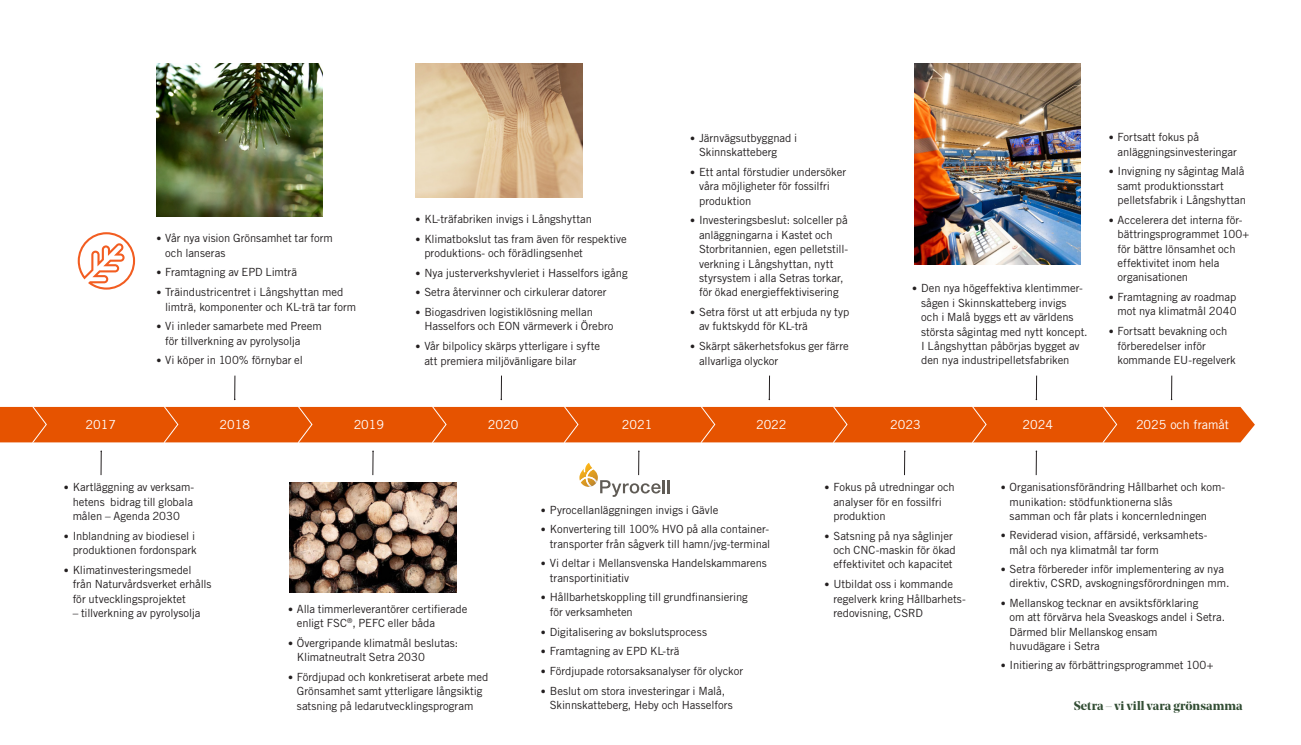
<style>
.page{position:relative;width:1301px;height:745px;background:#fff}
.page>*{position:absolute;margin:0;border:0;box-sizing:border-box;transform-origin:0 0}
.t1{font:12.5px "Trade Gothic LT Std";color:#fff}
.t2{font:700 12.5px "Noe Display";letter-spacing:.01em;color:#334e35}
.t3{font:11.25px/14.4px "Trade Gothic LT Std";letter-spacing:-.005em;color:#231f20}
.s1{font-weight:300;font-size:10px}
</style>
<div class="page">
<img style="left:415px;top:64px;width:167px;height:133px">
<img style="left:156px;top:64px;width:167px;height:153px">
<div style="left:0;top:406px;width:1254px;height:36px;background:#e65300"></div>
<svg style="left:32px;top:406px;width:15px;height:37px"></svg>
<svg style="left:163px;top:406px;width:16px;height:37px"></svg>
<svg style="left:297px;top:406px;width:16px;height:37px"></svg>
<svg style="left:431px;top:406px;width:16px;height:37px"></svg>
<svg style="left:563px;top:406px;width:15px;height:37px"></svg>
<svg style="left:700px;top:406px;width:15px;height:37px"></svg>
<svg style="left:832px;top:406px;width:15px;height:37px"></svg>
<svg style="left:971px;top:406px;width:15px;height:37px"></svg>
<svg style="left:1101px;top:406px;width:16px;height:37px"></svg>
<svg style="left:234px;top:375px;width:1px;height:25px"></svg>
<svg style="left:100px;top:450px;width:2px;height:25px"></svg>
<svg style="left:372px;top:450px;width:2px;height:25px"></svg>
<svg style="left:904px;top:450px;width:1px;height:25px"></svg>
<svg style="left:1035px;top:450px;width:2px;height:25px"></svg>
<svg style="left:768px;top:375px;width:2px;height:25px"></svg>
<svg style="left:500px;top:375px;width:2px;height:25px"></svg>
<img style="left:289px;top:482px;width:167px;height:110px">
<svg style="left:579px;top:450px;width:90px;height:46px"></svg>
<svg style="left:78px;top:232px;width:57px;height:57px"></svg>
<img style="left:914px;top:64px;width:166px;height:200px">
<svg style="left:1035px;top:375px;width:2px;height:25px"></svg>
<svg style="left:1170px;top:375px;width:2px;height:25px"></svg>
<p class="t3" style="left:165px;top:231px;width:169px;text-indent:-9px"><span class="s1">•</span> Vår nya vision Grönsamhet tar form och lanseras</p>
<p class="t3" style="left:156px;top:265px;width:142px"><span class="s1">•</span> Framtagning av EPD Limträ</p>
<p class="t3" style="left:165px;top:284px;width:192px;text-indent:-9px"><span class="s1">•</span> Träindustricentret i Långshyttan med limträ, komponenter och KL-trä tar form</p>
<p class="t3" style="left:165px;top:319px;width:158px;text-indent:-9px"><span class="s1">•</span> Vi inleder samarbete med Preem för tillverkning av pyrolysolja</p>
<p class="t3" style="left:156px;top:353px;width:148px"><span class="s1">•</span> Vi köper in 100% förnybar el</p>
<p class="t3" style="left:415px;top:211px;width:178px"><span class="s1">•</span> KL-träfabriken invigs i Långshyttan</p>
<p class="t3" style="left:424px;top:231px;width:204px;text-indent:-9px"><span class="s1">•</span> Klimatbokslut tas fram även för respektive produktions- och förädlingsenhet</p>
<p class="t3" style="left:415px;top:265px;width:214px"><span class="s1">•</span> Nya justerverkshyvleriet i Hasselfors igång</p>
<p class="t3" style="left:415px;top:285px;width:192px"><span class="s1">•</span> Setra återvinner och cirkulerar datorer</p>
<p class="t3" style="left:424px;top:304px;width:191px;text-indent:-9px"><span class="s1">•</span> Biogasdriven logistiklösning mellan<br>Hasselfors och EON värmeverk i Örebro</p>
<p class="t3" style="left:424px;top:338px;width:177px;text-indent:-9px"><span class="s1">•</span> Vår bilpolicy skärps ytterligare i syfte att premiera miljövänligare bilar</p>
<p class="t3" style="left:699px;top:130px;width:100px;text-indent:-9px"><span class="s1">•</span> Järnvägsutbyggnad i<br>Skinnskatteberg</p>
<p class="t3" style="left:699px;top:164px;width:148px;text-indent:-9px"><span class="s1">•</span> Ett antal förstudier undersöker våra möjligheter för fossilfri produktion</p>
<p class="t3" style="left:699px;top:213px;width:150px;text-indent:-9px"><span class="s1">•</span> Investeringsbeslut: solceller på anläggningarna i Kastet och<br>Storbritannien, egen pelletstill&shy;verkning i Långshyttan, nytt styrsystem i alla Setras torkar, för ökad energieffektivisering</p>
<p class="t3" style="left:699px;top:304px;width:152px;text-indent:-9px"><span class="s1">•</span> Setra först ut att erbjuda ny typ av fuktskydd för KL-trä</p>
<p class="t3" style="left:699px;top:338px;width:151px;text-indent:-9px"><span class="s1">•</span> Skärpt säkerhetsfokus ger färre allvarliga olyckor</p>
<p class="t3" style="left:921px;top:281px;width:168px;text-indent:-9px"><span class="s1">•</span> Den nya högeffektiva klentimmer&shy;sågen i Skinnskatteberg invigs<br>och i Malå byggs ett av världens största sågintag med nytt koncept.<br>I Långshyttan påbörjas bygget av den nya industripelletsfabriken</p>
<p class="t3" style="left:1117px;top:130px;width:121px;text-indent:-9px"><span class="s1">•</span> Fortsatt fokus på anläggningsinvesteringar</p>
<p class="t3" style="left:1117px;top:164px;width:130px;text-indent:-9px"><span class="s1">•</span> Invigning ny sågintag Malå samt produktionsstart pelletsfabrik i Långshyttan</p>
<p class="t3" style="left:1117px;top:212px;width:133px;text-indent:-9px"><span class="s1">•</span> Accelerera det interna för&shy;bättringsprogrammet 100+ för bättre lönsamhet och effektivitet inom hela organisationen</p>
<p class="t3" style="left:1108px;top:289px;width:130px;text-align:right"><span class="s1">•</span> Framtagning av roadmap mot nya klimatmål 2040</p>
<p class="t3" style="left:1117px;top:323px;width:120px;text-indent:-9px"><span class="s1">•</span> Fortsatt bevakning och förberedelser inför kommande EU-regelverk</p>
<p class="t1" style="left:85px;top:417px;width:32px">2017</p>
<p class="t1" style="left:219px;top:417px;width:32px">2018</p>
<p class="t1" style="left:354px;top:417px;width:32px">2019</p>
<p class="t1" style="left:488px;top:417px;width:32px">2020</p>
<p class="t1" style="left:622px;top:417px;width:32px">2021</p>
<p class="t1" style="left:756px;top:417px;width:32px">2022</p>
<p class="t1" style="left:890px;top:417px;width:32px">2023</p>
<p class="t1" style="left:1022px;top:417px;width:32px">2024</p>
<p class="t1" style="left:1135px;top:417px;width:95px">2025 och framåt</p>
<p class="t3" style="left:73px;top:479px;width:122px;text-align:justify;text-indent:-9px"><span class="s1">•</span> Kartläggning av verksam&shy;hetens bidrag till globala målen – Agenda 2030</p>
<p class="t3" style="left:64px;top:528px;width:134px;text-align:right"><span class="s1">•</span> Inblandning av biodiesel i produktionen fordonspark</p>
<p class="t3" style="left:73px;top:562px;width:140px;text-indent:-9px"><span class="s1">•</span> Klimatinvesteringsmedel från Naturvårdsverket erhålls för utvecklingsprojektet</p>
<p class="t3" style="left:73px;top:605px;width:129px">– tillverkning av pyrolysolja</p>
<p class="t3" style="left:297px;top:601px;width:172px;text-indent:-9px"><span class="s1">•</span> Alla timmerleverantörer certifierade enligt FSC<sup>®</sup>, PEFC eller båda</p>
<p class="t3" style="left:297px;top:635px;width:163px;text-indent:-9px"><span class="s1">•</span> Övergripande klimatmål beslutas:<br>Klimatneutralt Setra 2030</p>
<p class="t3" style="left:288px;top:669px;width:202px;text-align:center"><span class="s1">•</span> Fördjupad och konkretiserat arbete med<br>Grönsamhet samt ytterligare långsiktig satsning på ledarutvecklingsprogram</p>
<p class="t3" style="left:541px;top:502px;width:179px"><span class="s1">•</span> Pyrocellanläggningen invigs i Gävle</p>
<p class="t3" style="left:541px;top:521px;width:231px;text-align:right"><span class="s1">•</span> Konvertering till 100% HVO på alla container&shy;transporter från sågverk till hamn/jvg-terminal</p>
<p class="t3" style="left:550px;top:555px;width:219px;text-indent:-9px"><span class="s1">•</span> Vi deltar i Mellansvenska Handelskammarens transportinitiativ</p>
<p class="t3" style="left:550px;top:589px;width:199px;text-indent:-9px"><span class="s1">•</span> Hållbarhetskoppling till grundfinansiering för verksamheten</p>
<p class="t3" style="left:541px;top:623px;width:167px"><span class="s1">•</span> Digitalisering av bokslutsprocess</p>
<p class="t3" style="left:541px;top:643px;width:140px"><span class="s1">•</span> Framtagning av EPD KL-trä</p>
<p class="t3" style="left:541px;top:663px;width:204px"><span class="s1">•</span> Fördjupade rotorsaksanalyser för olyckor</p>
<p class="t3" style="left:550px;top:683px;width:184px;text-indent:-9px"><span class="s1">•</span> Beslut om stora investeringar i Malå,<br>Skinnskatteberg, Heby och Hasselfors</p>
<p class="t3" style="left:833px;top:479px;width:123px;text-indent:-9px"><span class="s1">•</span> Fokus på utredningar och analyser för en fossilfri produktion</p>
<p class="t3" style="left:833px;top:528px;width:124px;text-indent:-9px"><span class="s1">•</span> Satsning på nya såglinjer och CNC-maskin för ökad effektivitet och kapacitet</p>
<p class="t3" style="left:833px;top:576px;width:134px;text-indent:-9px"><span class="s1">•</span> Utbildat oss i kommande regelverk kring Hållbarhets&shy;redovisning, CSRD</p>
<p class="t3" style="left:1009px;top:479px;width:217px;text-indent:-9px"><span class="s1">•</span> Organisationsförändring Hållbarhet och kom&shy;munikation: stödfunktionerna slås<br>samman och får plats i koncernledningen</p>
<p class="t3" style="left:1009px;top:527px;width:198px;text-indent:-9px"><span class="s1">•</span> Reviderad vision, affärsidé, verksamhets&shy;mål och nya klimatmål tar form</p>
<p class="t3" style="left:1009px;top:561px;width:221px;text-indent:-9px"><span class="s1">•</span> Setra förbereder inför implementering av nya direktiv, CSRD, avskogningsförordningen mm.</p>
<p class="t3" style="left:1009px;top:595px;width:217px;text-indent:-9px"><span class="s1">•</span> Mellanskog tecknar en avsiktsförklaring<br>om att förvärva hela Sveaskogs andel i Setra.<br>Därmed blir Mellanskog ensam<br>huvudägare i Setra</p>
<p class="t3" style="left:1000px;top:657px;width:214px"><span class="s1">•</span> Initiering av förbättringsprogrammet 100+</p>
<h2 class="t2" style="left:1073px;top:697px;width:170px">Setra – vi vill vara grönsamma</h2>
</div>
